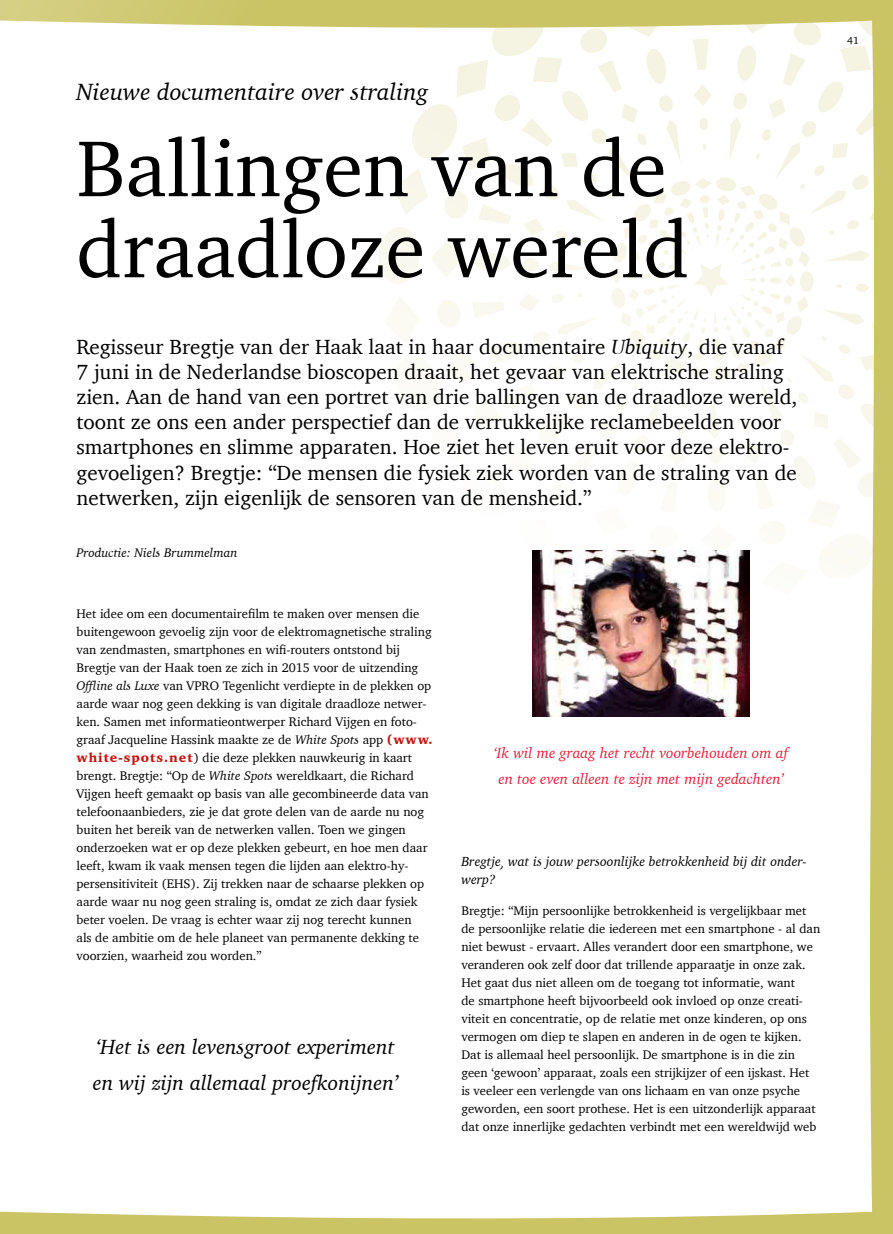
<style>
.page{position:relative;width:893px;height:1234px;background:#fff}
.page>*{position:absolute;margin:0;border:0;box-sizing:border-box;transform-origin:0 0}
.t1{font:81px/81px "Charter";color:#000}
.t2{font:italic 24px "Charter";color:#000}
.t3{font:21px/25.2px "Charter";color:#000}
.t4{font:italic 21px/36px "Charter";color:#000}
.t5{font:italic 15px/25.5px "Charter";color:#e6213e}
.t6{font:italic 13.5px/18px "Charter";color:#000}
.t7{font:12.75px/18px "Charter";color:#000}
.t8{font:italic 12.75px "Charter";color:#000}
.t9{font:10.5px "Charter";color:#000}
.s1{font-style:italic}
.s2{font-weight:900;color:#c11612}
</style>
<div class="page">
<div style="left:0;top:0;width:893px;height:1233px;background:#cbc465"></div>
<div style="left:0;top:12px;width:873px;height:1207px;background:#fff"></div>
<svg style="left:378px;top:12px;width:496px;height:596px;background:#fcfcf7"></svg>
<img style="left:533px;top:550px;width:216px;height:166px">
<h2 class="t2" style="left:77px;top:72px;width:353px">Nieuwe documentaire over straling</h2>
<h1 class="t1" style="left:77px;top:127px;width:614px">Ballingen van de draadloze wereld</h1>
<p class="t3" style="left:77px;top:333px;width:722px">Regisseur Bregtje van der Haak laat in haar documentaire <span class="s1">Ubiquity</span>, die vanaf 7 juni in de Nederlandse bioscopen draait, het gevaar van elektrische straling zien. Aan de hand van een portret van drie ballingen van de draadloze wereld, toont ze ons een ander perspectief dan de verrukkelijke reclamebeelden voor smartphones en slimme apparaten. Hoe ziet het leven eruit voor deze elektro&shy;gevoeligen? Bregtje: “De mensen die fysiek ziek worden van de straling van de netwerken, zijn eigenlijk de sensoren van de mensheid.”</p>
<p class="t8" style="left:77px;top:542px;width:163px">Productie: Niels Brummelman</p>
<p class="t7" style="left:77px;top:604px;width:357px">Het idee om een documentairefilm te maken over mensen die buitengewoon gevoelig zijn voor de elektromagnetische straling van zendmasten, smartphones en wifi-routers ontstond bij Bregtje van der Haak toen ze zich in 2015 voor de uitzending <span class="s1">Offline als Luxe</span> van VPRO Tegenlicht verdiepte in de plekken op aarde waar nog geen dekking is van digitale draadloze netwer&shy;ken. Samen met informatieontwerper Richard Vijgen en foto&shy;graaf Jacqueline Hassink maakte ze de <span class="s1">White Spots</span> app <span class="s2">(www. white-spots.net</span>) die deze plekken nauwkeurig in kaart brengt. Bregtje: “Op de <span class="s1">White Spots</span> wereldkaart, die Richard Vijgen heeft gemaakt op basis van alle gecombineerde data van telefoonaanbieders, zie je dat grote delen van de aarde nu nog buiten het bereik van de netwerken vallen. Toen we gingen onderzoeken wat er op deze plekken gebeurt, en hoe men daar leeft, kwam ik vaak mensen tegen die lijden aan elektro-hy&shy;persensitiviteit (EHS). Zij trekken naar de schaarse plekken op aarde waar nu nog geen straling is, omdat ze zich daar fysiek beter voelen. De vraag is echter waar zij nog terecht kunnen<br>als de ambitie om de hele planeet van permanente dekking te voorzien, waarheid zou worden.”</p>
<h3 class="t4" style="left:93px;top:1028px;width:307px">‘Het is een levensgroot experiment en wij zijn allemaal proefkonijnen’</h3>
<p class="t5" style="left:494px;top:740px;width:296px">‘Ik wil me graag het recht voorbehouden om af en toe even alleen te zijn met mijn gedachten’</p>
<p class="t6" style="left:461px;top:852px;width:347px">Bregtje, wat is jouw persoonlijke betrokkenheid bij dit onder&shy;werp?</p>
<p class="t7" style="left:461px;top:901px;width:360px">Bregtje: “Mijn persoonlijke betrokkenheid is vergelijkbaar met de persoonlijke relatie die iedereen met een smartphone - al dan niet bewust - ervaart. Alles verandert door een smartphone, we veranderen ook zelf door dat trillende apparaatje in onze zak.<br>Het gaat dus niet alleen om de toegang tot informatie, want<br>de smartphone heeft bijvoorbeeld ook invloed op onze creati&shy;viteit en concentratie, op de relatie met onze kinderen, op ons vermogen om diep te slapen en anderen in de ogen te kijken.<br>Dat is allemaal heel persoonlijk. De smartphone is in die zin geen ‘gewoon’ apparaat, zoals een strijkijzer of een ijskast. Het is veeleer een verlengde van ons lichaam en van onze psyche geworden, een soort prothese. Het is een uitzonderlijk apparaat dat onze innerlijke gedachten verbindt met een wereldwijd web</p>
<p class="t9" style="left:847px;top:32px;width:15px">4141</p>
</div>
